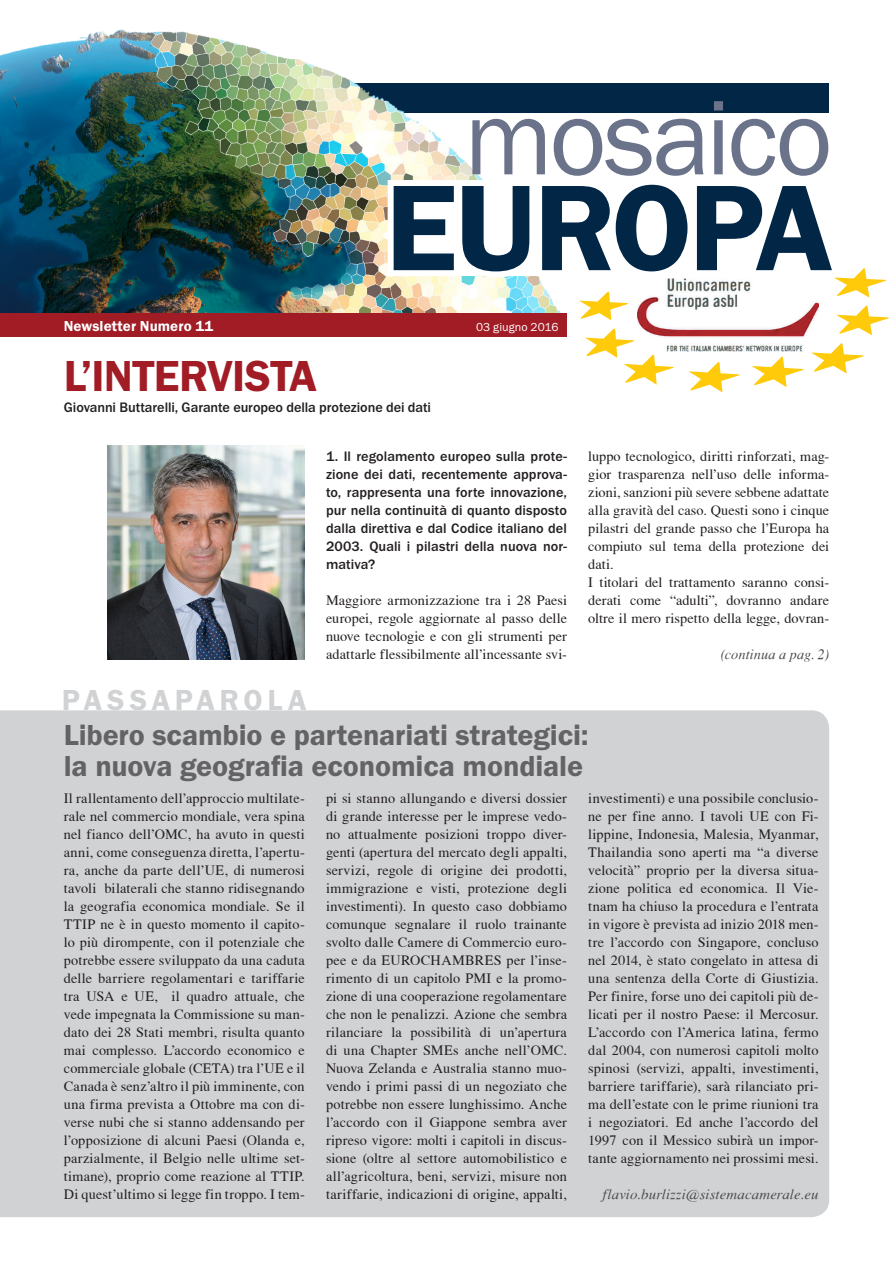
<style>
.page{position:relative;width:893px;height:1263px;background:#fff}
.page>*{position:absolute;margin:0;border:0;box-sizing:border-box;transform-origin:0 0}
.t1{font:600 126.15px "Franklin Gothic Itc T";letter-spacing:-.025em;color:#022746}
.t2{font:109.65px "Franklin Gothic Itc T";letter-spacing:-.03em;color:#6a738a}
.Titel_30{font:600 45px "Franklin Gothic Itc T";letter-spacing:-.015em;color:#a11c25}
.Titel_20{font:600 30px/31.5px "Franklin Gothic Itc T";letter-spacing:-.005em;color:#636366}
.t3{font:600 30px "Franklin Gothic Itc T";letter-spacing:.16em;color:#d1d2d4}
.t4{font:600 15px "Franklin Gothic Itc T";letter-spacing:.005em;color:#fff}
.Grundschrift{font:14.25px/18px "T Acc LAD";letter-spacing:.01em;color:#231f20;text-align:justify}
.Interveiw_Frage{font:500 14.25px/18px "Franklin Gothic Itc T";letter-spacing:.005em;color:#231f20;text-align:justify}
.Untertitel{font:500 14.25px "Franklin Gothic Itc T";letter-spacing:-.005em;color:#231f20}
.Autor{font:14.25px "T Acc LAD Italic";letter-spacing:.005em;color:#4b4c4d;scale:1.04 1}
.Autor-2{font:14.25px "T Acc LAD Italic";letter-spacing:.005em;color:#4b4c4d}
.t5{font:12px "Franklin Gothic Itc T";letter-spacing:.01em;color:#fff}
</style>
<div class="page">
<div style="left:64px;top:83px;width:765px;height:29px;background:#022746"></div>
<img style="left:0;top:30px;width:561px;height:283px">
<div style="left:0;top:313px;width:567px;height:23px;background:#a11c25"></div>
<svg style="left:382px;top:166px;width:507px;height:226px"></svg>
<div style="left:0;top:710px;width:829px;height:507px;background:#d1d2d4"></div>
<img style="left:108px;top:445px;width:197px;height:215px">
<p class="t2" style="left:464px;top:74px;width:370px">mosaico</p>
<p class="t1" style="left:385px;top:155px;width:449px">EUROPA</p>
<p class="t4" style="left:64px;top:317px;width:151px">Newsletter Numero 11</p>
<p class="t5" style="left:476px;top:319px;width:84px">03 giugno 2016</p>
<p class="Titel_30" style="left:64px;top:350px;width:255px">L’INTERVISTA</p>
<p class="Untertitel" style="left:64px;top:399px;width:369px">Giovanni Buttarelli, Garante europeo della protezione dei dati</p>
<p class="t3" style="left:62px;top:683px;width:246px">PASSAPAROLA</p>
<p class="Interveiw_Frage" style="left:326px;top:447px;width:242px">1. Il regolamento europeo sulla prote&shy;zione dei dati, recentemente approva&shy;to, rappresenta una forte innovazione, pur nella continuità di quanto disposto dalla direttiva e dal Codice italiano del 2003. Quali i pilastri della nuova nor&shy;mativa?</p>
<p class="Grundschrift" style="left:326px;top:591px;width:242px">Maggiore armonizzazione tra i 28 Paesi europei, regole aggiornate al passo delle nuove tecnologie e con gli strumenti per adattarle flessibilmente all’incessante svi-</p>
<p class="Grundschrift" style="left:588px;top:447px;width:242px">luppo tecnologico, diritti rinforzati, mag&shy;gior trasparenza nell’uso delle informa&shy;zioni, sanzioni più severe sebbene adattate alla gravità del caso. Questi sono i cinque pilastri del grande passo che l’Europa ha compiuto sul tema della protezione dei dati.</p>
<p class="Grundschrift" style="left:588px;top:573px;width:242px">I titolari del trattamento saranno consi&shy;derati come “adulti”, dovranno andare oltre il mero rispetto della legge, dovran-</p>
<p class="Autor-2" style="left:721px;top:646px;width:110px">(continua a pag. 2)</p>
<p class="Titel_20" style="left:64px;top:718px;width:526px">Libero scambio e partenariati strategici: la nuova geografia economica mondiale</p>
<p class="Grundschrift" style="left:64px;top:789px;width:242px">Il rallentamento dell’approccio multilate&shy;rale nel commercio mondiale, vera spina nel fianco dell’OMC, ha avuto in questi anni, come conseguenza diretta, l’apertu&shy;ra, anche da parte dell’UE, di numerosi tavoli bilaterali che stanno ridisegnando la geografia economica mondiale. Se il TTIP ne è in questo momento il capito&shy;lo più dirompente, con il potenziale che potrebbe essere sviluppato da una caduta delle barriere regolamentari e tariffarie tra USA e UE, il quadro attuale, che vede impegnata la Commissione su man&shy;dato dei 28 Stati membri, risulta quanto mai complesso. L’accordo economico e commerciale globale (CETA) tra l’UE e il Canada è senz’altro il più imminente, con una firma prevista a Ottobre ma con di&shy;verse nubi che si stanno addensando per l’opposizione di alcuni Paesi (Olanda e, parzialmente, il Belgio nelle ultime set&shy;timane), proprio come reazione al TTIP.<br>Di quest’ultimo si legge fin troppo. I tem-</p>
<p class="Grundschrift" style="left:326px;top:789px;width:242px">pi si stanno allungando e diversi dossier di grande interesse per le imprese vedo&shy;no attualmente posizioni troppo diver&shy;genti (apertura del mercato degli appalti, servizi, regole di origine dei prodotti, immigrazione e visti, protezione degli investimenti). In questo caso dobbiamo comunque segnalare il ruolo trainante svolto dalle Camere di Commercio euro&shy;pee e da EUROCHAMBRES per l’inse&shy;rimento di un capitolo PMI e la promo&shy;zione di una cooperazione regolamentare che non le penalizzi. Azione che sembra rilanciare la possibilità di un’apertura di una Chapter SMEs anche nell’OMC.<br>Nuova Zelanda e Australia stanno muo&shy;vendo i primi passi di un negoziato che potrebbe non essere lunghissimo. Anche l’accordo con il Giappone sembra aver ripreso vigore: molti i capitoli in discus&shy;sione (oltre al settore automobilistico e all’agricoltura, beni, servizi, misure non tariffarie, indicazioni di origine, appalti,</p>
<p class="Grundschrift" style="left:588px;top:789px;width:232px">investimenti) e una possibile conclusio&shy;ne per fine anno. I tavoli UE con Fi&shy;lippine, Indonesia, Malesia, Myanmar, Thailandia sono aperti ma “a diverse velocità” proprio per la diversa situa&shy;zione politica ed economica. Il Vie&shy;tnam ha chiuso la procedura e l’entrata in vigore è prevista ad inizio 2018 men&shy;tre l’accordo con Singapore, concluso nel 2014, è stato congelato in attesa di una sentenza della Corte di Giustizia.<br>Per finire, forse uno dei capitoli più de&shy;licati per il nostro Paese: il Mercosur.<br>L’accordo con l’America latina, fermo dal 2004, con numerosi capitoli molto spinosi (servizi, appalti, investimenti, barriere tariffarie), sarà rilanciato pri&shy;ma dell’estate con le prime riunioni tra i negoziatori. Ed anche l’accordo del 1997 con il Messico subirà un impor&shy;tante aggiornamento nei prossimi mesi.</p>
<p class="Autor" style="left:603px;top:1186px;width:209px">flavio.burlizzi@sistemacamerale.eu</p>
</div>
